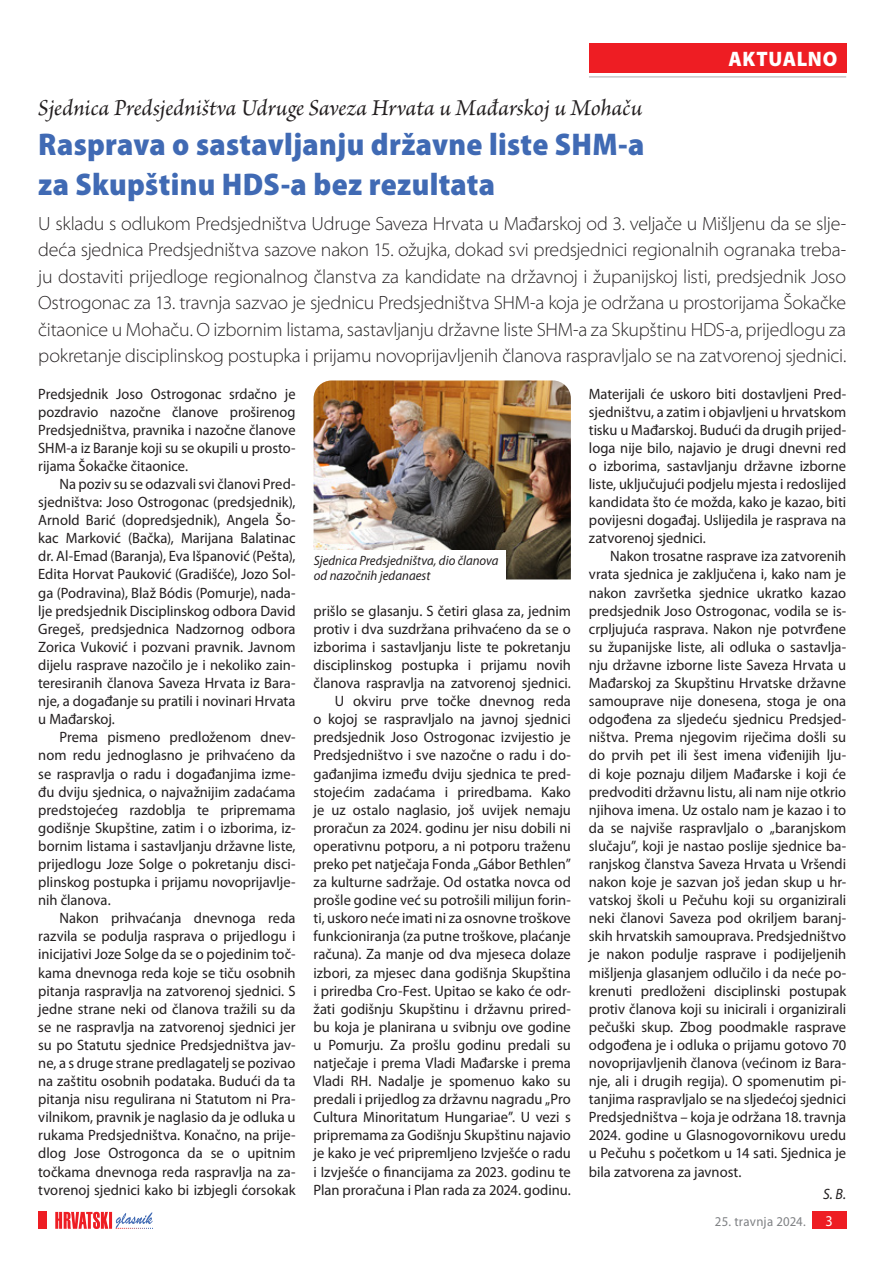
<style>
.page{position:relative;width:893px;height:1263px;background:#fff}
.page>*{position:absolute;margin:0;border:0;box-sizing:border-box;transform-origin:0 0}
.t1{font:900 semi-condensed 31.5px/40px "Myriad Pro";letter-spacing:.01em;color:#406ab4}
.t2{font:italic 500 24px "Brioso Pro";letter-spacing:.005em;color:#231f20;scale:.96 1}
.t3{font:900 21px "Myriad Pro";letter-spacing:.03em;color:#fff;scale:.95 1}
.t4{font:300 semi-expanded 19.2px/26.5px "Myriad Pro";letter-spacing:-.015em;color:#231f20;text-align:justify;scale:.94 1}
.t5{font:15px/18.1px "Myriad Pro";color:#231f20;text-align:justify}
.t6{font:15px/18.1px "Myriad Pro";color:#231f20;text-align:justify;scale:.96 1}
.t7{font:italic 15px "Myriad Pro";color:#231f20;scale:.96 1}
.t8{font:15px "Myriad Pro";color:#fff;scale:.95 1}
.t9{font:italic 13.5px/15px "Myriad Pro";color:#231f20;scale:.95 1}
.t10{font:13.5px "Myriad Pro";letter-spacing:.02em;color:#808285;scale:.95 1}
</style>
<div class="page">
<hr style="left:589px;top:77px;width:257px;height:1px;background:#a8a9ad">
<div style="left:812px;top:1212px;width:34px;height:17px;background:#ee1d23"></div>
<div style="left:38px;top:1212px;width:9px;height:17px;background:#ee1d23"></div>
<svg style="left:55px;top:1212px;width:98px;height:17px"></svg>
<div style="left:589px;top:43px;width:257px;height:30px;background:#ee1d23"></div>
<img style="left:314px;top:380px;width:257px;height:199px">
<div style="left:310px;top:550px;width:196px;height:48px;background:#fff"></div>
<h3 class="t3" style="left:728px;top:45px;width:116px">AKTUALNO</h3>
<h2 class="t2" style="left:38px;top:92px;width:631px">Sjednica Predsjedništva Udruge Saveza Hrvata u Mađarskoj u Mohaču</h2>
<h1 class="t1" style="left:38px;top:123px;width:607px">Rasprava o sastavljanju državne liste SHM-a za Skupštinu HDS-a bez rezultata</h1>
<p class="t4" style="left:38px;top:210px;width:861px">U skladu s odlukom Predsjedništva Udruge Saveza Hrvata u Mađarskoj od 3. veljače u Mišljenu da se slje&shy;deća sjednica Predsjedništva sazove nakon 15. ožujka, dokad svi predsjednici regionalnih ogranaka treba&shy;ju dostaviti prijedloge regionalnog članstva za kandidate na državnoj i županijskoj listi, predsjednik Joso Ostrogonac za 13. travnja sazvao je sjednicu Predsjedništva SHM-a koja je održana u prostorijama Šokačke čitaonice u Mohaču. O izbornim listama, sastavljanju državne liste SHM-a za Skupštinu HDS-a, prijedlogu za pokretanje disciplinskog postupka i prijamu novoprijavljenih članova raspravljalo se na zatvorenoj sjednici.</p>
<p class="t6" style="left:38px;top:384px;width:270px">Predsjednik Joso Ostrogonac srdačno je pozdravio nazočne članove proširenog Predsjedništva, pravnika i nazočne članove SHM-a iz Baranje koji su se okupili u prosto&shy;rijama Šokačke čitaonice.</p>
<p class="t5" style="left:38px;top:475px;width:259px;text-indent:21px">Na poziv su se odazvali svi članovi Pred&shy;sjedništva: Joso Ostrogonac (predsjednik), Arnold Barić (dopredsjednik), Angela Šo&shy;kac Marković (Bačka), Marijana Balatinac dr. Al-Emad (Baranja), Eva Išpanović (Pešta), Edita Horvat Pauković (Gradišće), Jozo Sol&shy;ga (Podravina), Blaž Bódis (Pomurje), nada&shy;lje predsjednik Disciplinskog odbora David Gregeš, predsjednica Nadzornog odbora Zorica Vuković i pozvani pravnik. Javnom dijelu rasprave nazočilo je i nekoliko zain&shy;teresiranih članova Saveza Hrvata iz Bara&shy;nje, a događanje su pratili i novinari Hrvata u Mađarskoj.</p>
<p class="t5" style="left:38px;top:728px;width:259px;text-indent:21px">Prema pismeno predloženom dnev&shy;nom redu jednoglasno je prihvaćeno da se raspravlja o radu i događanjima izme&shy;đu dviju sjednica, o najvažnijim zadaćama predstojećeg razdoblja te pripremama godišnje Skupštine, zatim i o izborima, iz&shy;bornim listama i sastavljanju državne liste, prijedlogu Joze Solge o pokretanju disci&shy;plinskog postupka i prijamu novoprijavlje&shy;nih članova.</p>
<p class="t5" style="left:38px;top:909px;width:259px;text-indent:21px">Nakon prihvaćanja dnevnoga reda razvila se podulja rasprava o prijedlogu i inicijativi Joze Solge da se o pojedinim toč&shy;kama dnevnoga reda koje se tiču osobnih pitanja raspravlja na zatvorenoj sjednici. S jedne strane neki od članova tražili su da se ne raspravlja na zatvorenoj sjednici jer su po Statutu sjednice Predsjedništva jav&shy;ne, a s druge strane predlagatelj se pozivao na zaštitu osobnih podataka. Budući da ta pitanja nisu regulirana ni Statutom ni Pra&shy;vilnikom, pravnik je naglasio da je odluka u rukama Predsjedništva. Konačno, na prije&shy;dlog Jose Ostrogonca da se o upitnim točkama dnevnoga reda raspravlja na za&shy;tvorenoj sjednici kako bi izbjegli ćorsokak</p>
<p class="t5" style="left:589px;top:384px;width:259px">Materijali će uskoro biti dostavljeni Pred&shy;sjedništvu, a zatim i objavljeni u hrvatskom tisku u Mađarskoj. Budući da drugih prijed&shy;loga nije bilo, najavio je drugi dnevni red o izborima, sastavljanju državne izborne liste, uključujući podjelu mjesta i redoslijed kandidata što će možda, kako je kazao, biti povijesni događaj. Uslijedila je rasprava na zatvorenoj sjednici.</p>
<p class="t5" style="left:589px;top:547px;width:259px;text-indent:21px">Nakon trosatne rasprave iza zatvorenih vrata sjednica je zaključena i, kako nam je nakon završetka sjednice ukratko kazao predsjednik Joso Ostrogonac, vodila se is&shy;crpljujuća rasprava. Nakon nje potvrđene su županijske liste, ali odluka o sastavlja&shy;nju državne izborne liste Saveza Hrvata u Mađarskoj za Skupštinu Hrvatske državne samouprave nije donesena, stoga je ona odgođena za sljedeću sjednicu Predsjed&shy;ništva. Prema njegovim riječima došli su do prvih pet ili šest imena viđenijih lju&shy;di koje poznaju diljem Mađarske i koji će predvoditi državnu listu, ali nam nije otkrio njihova imena. Uz ostalo nam je kazao i to da se najviše raspravljalo o „baranjskom slučaju”, koji je nastao poslije sjednice ba&shy;ranjskog članstva Saveza Hrvata u Vršendi nakon koje je sazvan još jedan skup u hr&shy;vatskoj školi u Pečuhu koji su organizirali neki članovi Saveza pod okriljem baranj&shy;skih hrvatskih samouprava. Predsjedništvo je nakon podulje rasprave i podijeljenih mišljenja glasanjem odlučilo i da neće po&shy;krenuti predloženi disciplinski postupak protiv članova koji su inicirali i organizirali pečuški skup. Zbog poodmakle rasprave odgođena je i odluka o prijamu gotovo 70 novoprijavljenih članova (većinom iz Bara&shy;nje, ali i drugih regija). O spomenutim pi&shy;tanjima raspravljalo se na sljedećoj sjednici Predsjedništva – koja je održana 18. travnja 2024. godine u Glasnogovornikovu uredu u Pečuhu s početkom u 14 sati. Sjednica je bila zatvorena za javnost.</p>
<p class="t7" style="left:823px;top:1185px;width:26px">S. B.</p>
<p class="t9" style="left:314px;top:552px;width:196px">Sjednica Predsjedništva, dio članova od nazočnih jedanaest</p>
<p class="t5" style="left:314px;top:601px;width:259px;text-align:right">prišlo se glasanju. S četiri glasa za, jednim protiv i dva suzdržana prihvaćeno da se o izborima i sastavljanju liste te pokretanju disciplinskog postupka i prijamu novih članova raspravlja na zatvorenoj sjednici.<br>U okviru prve točke dnevnog reda<br>o kojoj se raspravljalo na javnoj sjednici predsjednik Joso Ostrogonac izvijestio je Predsjedništvo i sve nazočne o radu i do&shy;gađanjima između dviju sjednica te pred&shy;stojećim zadaćama i priredbama. Kako je uz ostalo naglasio, još uvijek nemaju proračun za 2024. godinu jer nisu dobili ni operativnu potporu, a ni potporu traženu preko pet natječaja Fonda „Gábor Bethlen” za kulturne sadržaje. Od ostatka novca od prošle godine već su potrošili milijun forin&shy;ti, uskoro neće imati ni za osnovne troškove funkcioniranja (za putne troškove, plaćanje računa). Za manje od dva mjeseca dolaze izbori, za mjesec dana godišnja Skupština i priredba Cro-Fest. Upitao se kako će odr&shy;žati godišnju Skupštinu i državnu prired&shy;bu koja je planirana u svibnju ove godine u Pomurju. Za prošlu godinu predali su natječaje i prema Vladi Mađarske i prema Vladi RH. Nadalje je spomenuo kako su predali i prijedlog za državnu nagradu „Pro Cultura Minoritatum Hungariae”. U vezi s pripremama za Godišnju Skupštinu najavio je kako je već pripremljeno Izvješće o radu i Izvješće o financijama za 2023. godinu te Plan proračuna i Plan rada za 2024. godinu.</p>
<p class="t10" style="left:715px;top:1213px;width:97px">25. travnja 2024.</p>
<p class="t8" style="left:825px;top:1212px;width:9px">3</p>
</div>
